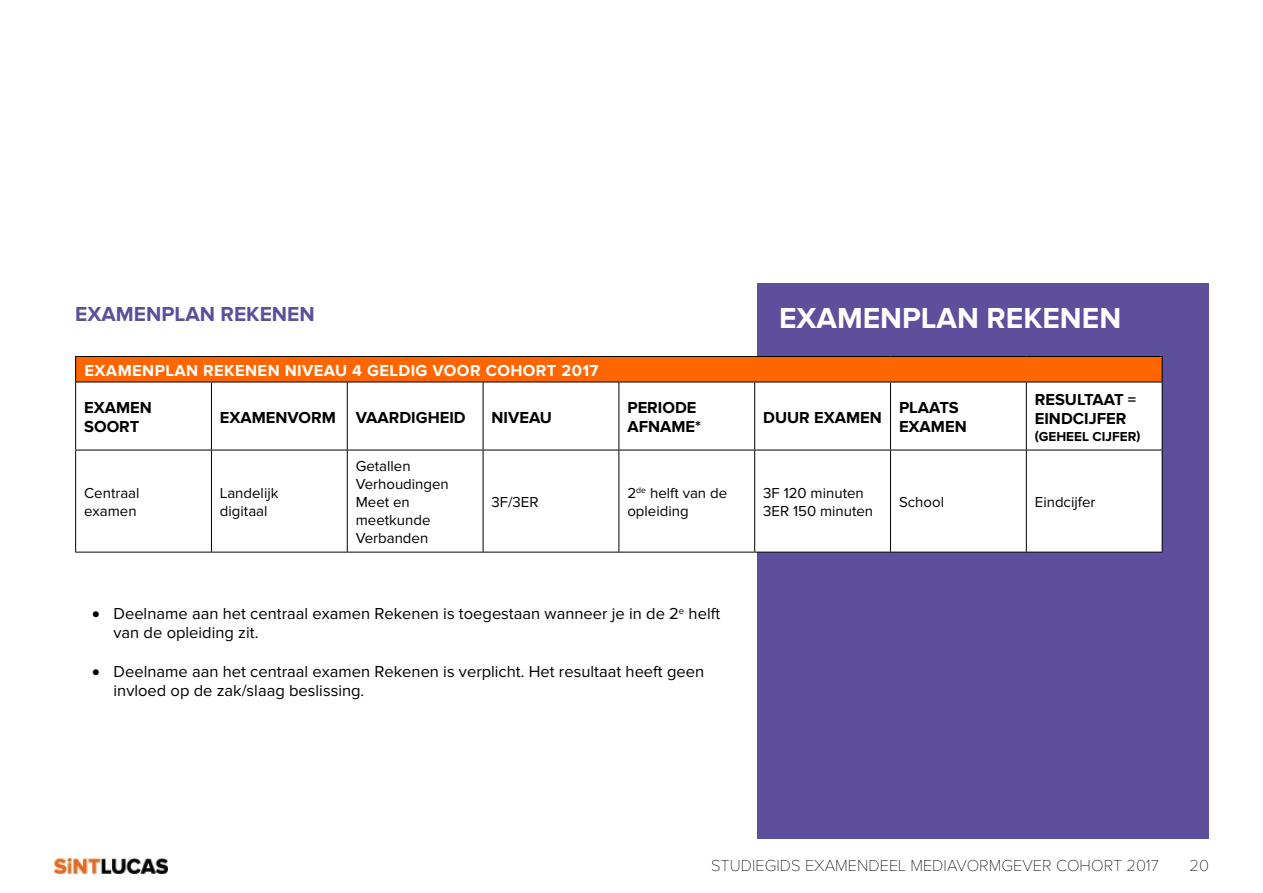
<style>
.page{position:relative;width:1263px;height:893px;background:#fff}
.page>*{position:absolute;margin:0;border:0;box-sizing:border-box;transform-origin:0 0}
.t1{font:700 30px "Proxima Nova";color:#fff}
.t2{font:700 21px "Proxima Nova";color:#5e4f9c}
.t3{font:16.5px/18.8px "Proxima Nova";color:#000}
.t4{font:700 16.5px/19.8px "Proxima Nova";color:#000}
.t5{font:100 16.5px "Proxima Nova";color:#000}
.t6{font:700 16.5px "Proxima Nova";letter-spacing:.025em;color:#fff}
.t7{font:15px/18px "Proxima Nova";color:#000}
.t8{font:700 13.5px "Proxima Nova";color:#000}
</style>
<div class="page">
<img style="left:54px;top:858px;width:114px;height:15px">
<div style="left:758px;top:283px;width:451px;height:556px;background:#5e4f9c"></div>
<div style="left:76px;top:356px;width:1086px;height:26px;background:#f60"></div>
<svg style="left:76px;top:383px;width:1086px;height:169px"></svg>
<hr style="left:75px;top:356px;width:136px;height:1px;background:#000">
<svg style="left:75px;top:357px;width:1px;height:25px"></svg>
<hr style="left:211px;top:356px;width:136px;height:1px;background:#000">
<hr style="left:347px;top:356px;width:136px;height:1px;background:#000">
<hr style="left:483px;top:356px;width:136px;height:1px;background:#000">
<hr style="left:619px;top:356px;width:136px;height:1px;background:#000">
<hr style="left:755px;top:356px;width:135px;height:1px;background:#000">
<hr style="left:890px;top:356px;width:136px;height:1px;background:#000">
<hr style="left:1026px;top:356px;width:136px;height:1px;background:#000">
<svg style="left:1162px;top:357px;width:1px;height:25px"></svg>
<hr style="left:75px;top:382px;width:136px;height:1px;background:#000">
<hr style="left:75px;top:382px;width:1px;height:68px;background:#000">
<hr style="left:211px;top:382px;width:136px;height:1px;background:#000">
<hr style="left:211px;top:382px;width:1px;height:68px;background:#000">
<hr style="left:347px;top:382px;width:136px;height:1px;background:#000">
<hr style="left:347px;top:382px;width:1px;height:68px;background:#000">
<hr style="left:483px;top:382px;width:136px;height:1px;background:#000">
<hr style="left:483px;top:382px;width:1px;height:68px;background:#000">
<hr style="left:619px;top:382px;width:136px;height:1px;background:#000">
<hr style="left:618px;top:382px;width:1px;height:68px;background:#000">
<hr style="left:755px;top:382px;width:135px;height:1px;background:#000">
<hr style="left:754px;top:382px;width:1px;height:68px;background:#000">
<hr style="left:890px;top:382px;width:136px;height:1px;background:#000">
<hr style="left:890px;top:382px;width:1px;height:68px;background:#000">
<hr style="left:1026px;top:382px;width:136px;height:1px;background:#000">
<hr style="left:1026px;top:382px;width:1px;height:68px;background:#000">
<hr style="left:1162px;top:382px;width:1px;height:68px;background:#000">
<hr style="left:75px;top:450px;width:136px;height:1px;background:#000">
<hr style="left:75px;top:450px;width:1px;height:102px;background:#000">
<hr style="left:211px;top:450px;width:136px;height:1px;background:#000">
<hr style="left:211px;top:450px;width:1px;height:102px;background:#000">
<hr style="left:347px;top:450px;width:136px;height:1px;background:#000">
<hr style="left:347px;top:450px;width:1px;height:102px;background:#000">
<hr style="left:483px;top:450px;width:136px;height:1px;background:#000">
<hr style="left:483px;top:450px;width:1px;height:102px;background:#000">
<hr style="left:619px;top:450px;width:136px;height:1px;background:#000">
<hr style="left:618px;top:450px;width:1px;height:102px;background:#000">
<hr style="left:755px;top:450px;width:135px;height:1px;background:#000">
<hr style="left:754px;top:450px;width:1px;height:102px;background:#000">
<hr style="left:890px;top:450px;width:136px;height:1px;background:#000">
<hr style="left:890px;top:450px;width:1px;height:102px;background:#000">
<hr style="left:1026px;top:450px;width:136px;height:1px;background:#000">
<hr style="left:1026px;top:450px;width:1px;height:102px;background:#000">
<hr style="left:1162px;top:450px;width:1px;height:102px;background:#000">
<hr style="left:75px;top:552px;width:136px;height:1px;background:#000">
<hr style="left:211px;top:552px;width:136px;height:1px;background:#000">
<hr style="left:347px;top:552px;width:136px;height:1px;background:#000">
<hr style="left:483px;top:552px;width:136px;height:1px;background:#000">
<hr style="left:619px;top:552px;width:136px;height:1px;background:#000">
<hr style="left:755px;top:552px;width:135px;height:1px;background:#000">
<hr style="left:890px;top:552px;width:136px;height:1px;background:#000">
<hr style="left:1026px;top:552px;width:136px;height:1px;background:#000">
<p class="t2" style="left:75px;top:302px;width:241px">EXAMENPLAN REKENEN</p>
<h1 class="t1" style="left:779px;top:301px;width:344px">EXAMENPLAN REKENEN</h1>
<p class="t6" style="left:85px;top:361px;width:516px">EXAMENPLAN REKENEN NIVEAU 4 GELDIG VOOR COHORT 2017</p>
<p class="t4" style="left:84px;top:398px;width:69px">EXAMEN<br>SOORT</p>
<p class="t4" style="left:220px;top:408px;width:247px">EXAMENVORM VAARDIGHEID</p>
<p class="t4" style="left:492px;top:408px;width:62px">NIVEAU</p>
<p class="t4" style="left:627px;top:398px;width:75px">PERIODE<br>AFNAME*</p>
<p class="t4" style="left:763px;top:408px;width:120px">DUUR EXAMEN</p>
<p class="t4" style="left:899px;top:398px;width:69px">PLAATS<br>EXAMEN</p>
<p class="t4" style="left:1035px;top:390px;width:103px">RESULTAAT =<br>EINDCIJFER</p>
<p class="t8" style="left:1035px;top:428px;width:107px">(GEHEEL CIJFER)</p>
<p class="t7" style="left:84px;top:484px;width:57px">Centraal examen</p>
<p class="t7" style="left:220px;top:484px;width:60px">Landelijk digitaal</p>
<p class="t7" style="left:356px;top:457px;width:95px">Getallen<br>Verhoudingen<br>Meet en meetkunde<br>Verbanden</p>
<p class="t7" style="left:492px;top:493px;width:49px">3F/3ER</p>
<p class="t7" style="left:627px;top:484px;width:101px">2<sup>de</sup> helft van de opleiding</p>
<p class="t7" style="left:763px;top:484px;width:112px">3F 120 minuten<br>3ER 150 minuten</p>
<p class="t7" style="left:899px;top:493px;width:47px">School</p>
<p class="t7" style="left:1035px;top:493px;width:62px">Eindcijfer</p>
<p class="t3" style="left:114px;top:604px;width:608px;text-indent:-21px">• Deelname aan het centraal examen Rekenen is toegestaan wanneer je in de 2<sup>e</sup> helft van de opleiding zit.</p>
<p class="t3" style="left:114px;top:663px;width:592px;text-indent:-21px">• Deelname aan het centraal examen Rekenen is verplicht. Het resultaat heeft geen invloed op de zak/slaag beslissing.</p>
<p class="t5" style="left:711px;top:858px;width:449px">STUDIEGIDS EXAMENDEEL MEDIAVORMGEVER COHORT 2017</p>
<p class="t5" style="left:1189px;top:858px;width:21px">20</p>
</div>
